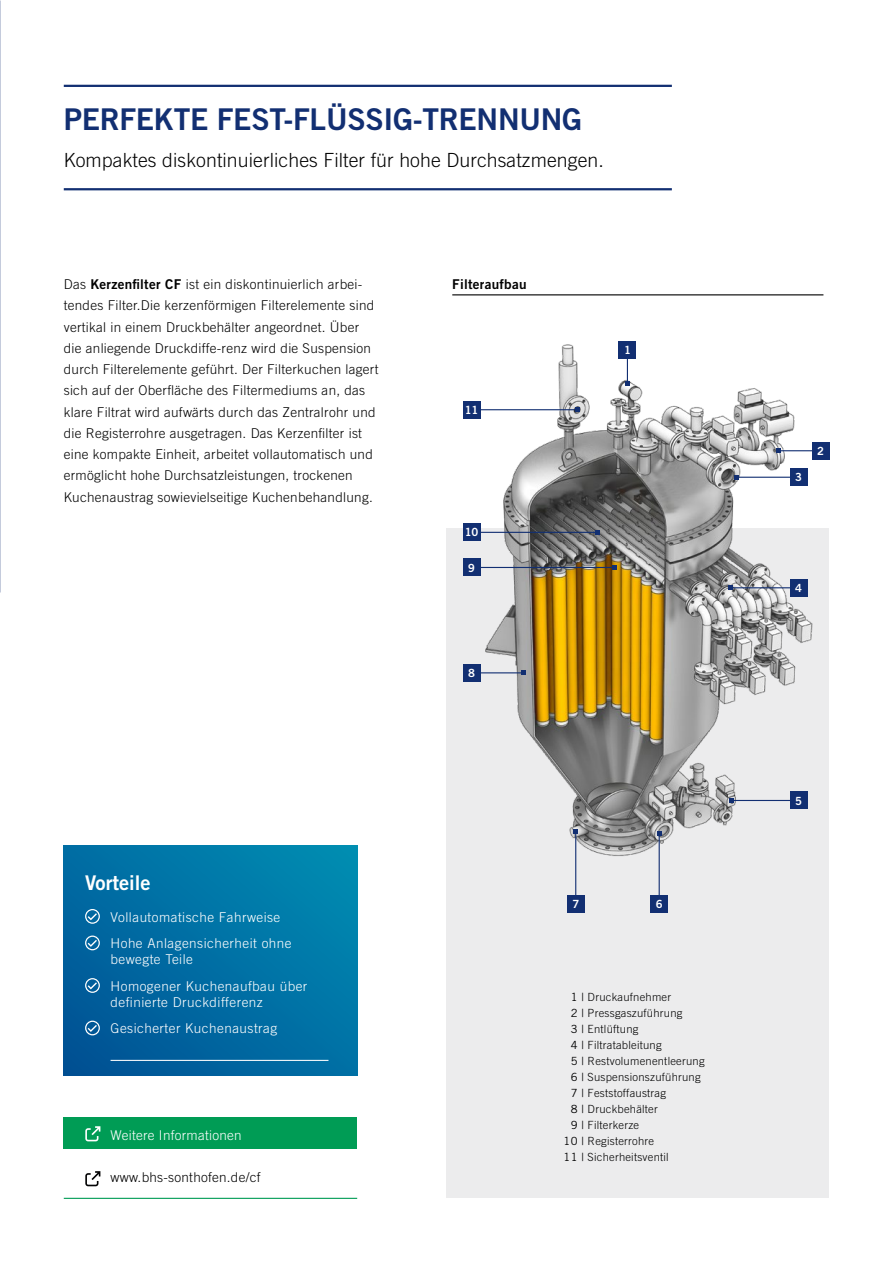
<style>
.page{position:relative;width:893px;height:1263px;background:#fff}
.page>*{position:absolute;margin:0;border:0;box-sizing:border-box;transform-origin:0 0}
.Head_20_22{font:30px "Trade Gothic LT Std Bd 2";letter-spacing:-.01em;color:#122f72}
.Copy_9___11{font:20.25px "Trade Gothic LT Std Bd 2";color:#fff}
.Subhead_13_17{font:300 19.5px "Trade Gothic LT Std";letter-spacing:.005em;color:#000}
.Copy_9___11-2{font:300 13.5px/21.3px "Trade Gothic LT Std";letter-spacing:.02em;color:#000}
.Copy_9___11-3{font:300 13.5px/15.9px "Trade Gothic LT Std";letter-spacing:.035em;color:#fff}
.Headline_graphics_9{font:13.5px "Trade Gothic LT Std Bd 2";letter-spacing:.02em;color:#000}
.Vorteile_7_5___10_15{font:300 11.25px "Trade Gothic LT Std";letter-spacing:.02em;color:#000}
.Vorteile_7_5___10_15-2{font:11.25px "Trade Gothic LT Std Bd 2";color:#fff}
.s1{font-family:"Trade Gothic LT Std Bd 2";font-weight:400}
.s2{font-weight:400}
</style>
<div class="page">
<div style="left:446px;top:528px;width:383px;height:670px;background:#ececed"></div>
<img style="left:457px;top:294px;width:372px;height:619px">
<svg style="left:625px;top:358px;width:5px;height:28px"></svg>
<hr style="left:473px;top:409px;width:105px;height:1px;background:#122f72">
<svg style="left:575px;top:407px;width:5px;height:5px"></svg>
<hr style="left:737px;top:477px;width:55px;height:1px;background:#122f72">
<svg style="left:735px;top:475px;width:4px;height:4px"></svg>
<hr style="left:475px;top:532px;width:122px;height:1px;background:#122f72">
<svg style="left:595px;top:530px;width:4px;height:5px"></svg>
<hr style="left:730px;top:587px;width:65px;height:1px;background:#122f72">
<svg style="left:728px;top:585px;width:4px;height:5px"></svg>
<hr style="left:732px;top:800px;width:61px;height:1px;background:#122f72">
<svg style="left:729px;top:798px;width:5px;height:5px"></svg>
<hr style="left:659px;top:833px;width:1px;height:76px;background:#122f72">
<svg style="left:657px;top:831px;width:4px;height:5px"></svg>
<hr style="left:475px;top:567px;width:139px;height:1px;background:#122f72">
<svg style="left:612px;top:565px;width:4px;height:5px"></svg>
<hr style="left:474px;top:672px;width:50px;height:1px;background:#122f72">
<svg style="left:521px;top:671px;width:5px;height:4px"></svg>
<div style="left:619px;top:341px;width:17px;height:17px;background:#122f72"></div>
<div style="left:463px;top:401px;width:17px;height:17px;background:#122f72"></div>
<div style="left:790px;top:469px;width:17px;height:17px;background:#122f72"></div>
<div style="left:463px;top:524px;width:17px;height:17px;background:#122f72"></div>
<div style="left:790px;top:579px;width:17px;height:17px;background:#122f72"></div>
<div style="left:790px;top:792px;width:17px;height:17px;background:#122f72"></div>
<div style="left:651px;top:895px;width:17px;height:17px;background:#122f72"></div>
<div style="left:463px;top:559px;width:17px;height:17px;background:#122f72"></div>
<div style="left:463px;top:664px;width:17px;height:17px;background:#122f72"></div>
<hr style="left:575px;top:831px;width:1px;height:69px;background:#122f72">
<svg style="left:573px;top:829px;width:5px;height:5px"></svg>
<hr style="left:779px;top:450px;width:42px;height:1px;background:#122f72">
<svg style="left:777px;top:448px;width:4px;height:5px"></svg>
<div style="left:567px;top:895px;width:17px;height:17px;background:#122f72"></div>
<div style="left:812px;top:442px;width:17px;height:17px;background:#122f72"></div>
<hr style="left:64px;top:85px;width:608px;height:2px;background:#122f72">
<hr style="left:64px;top:188px;width:608px;height:2px;background:#122f72">
<hr style="left:452px;top:294px;width:371px;height:1px;background:#000">
<svg style="left:64px;top:845px;width:293px;height:231px;background:#006ea3"></svg>
<svg style="left:85px;top:909px;width:15px;height:15px"></svg>
<svg style="left:85px;top:935px;width:15px;height:15px"></svg>
<svg style="left:85px;top:978px;width:15px;height:15px"></svg>
<svg style="left:85px;top:1021px;width:15px;height:14px"></svg>
<hr style="left:111px;top:1060px;width:217px;height:1px;background:#fff">
<div style="left:64px;top:1117px;width:293px;height:32px;background:#009c55"></div>
<svg style="left:85px;top:1126px;width:15px;height:15px"></svg>
<svg style="left:85px;top:1171px;width:15px;height:15px"></svg>
<hr style="left:64px;top:1198px;width:293px;height:1px;background:#009c55">
<p class="Head_20_22" style="left:64px;top:100px;width:520px">PERFEKTE FEST-FLÜSSIG-TRENNUNG</p>
<p class="Subhead_13_17" style="left:64px;top:148px;width:542px">Kompaktes diskontinuierliches Filter für hohe Durchsatzmengen.</p>
<p class="Copy_9___11-2" style="left:64px;top:273px;width:316px">Das <span class="s1">Kerzenfilter CF</span> ist ein diskontinuierlich arbei&shy;tendes Filter.Die kerzenförmigen Filterelemente sind vertikal in einem Druckbehälter angeordnet. Über die anliegende Druckdiffe-renz wird die Suspension durch Filterelemente geführt. Der Filterkuchen lagert sich auf der Oberfläche des Filtermediums an, das klare Filtrat wird aufwärts durch das Zentralrohr und die Registerrohre ausgetragen. Das Kerzenfilter ist eine kompakte Einheit, arbeitet vollautomatisch und ermöglicht hohe Durchsatzleistungen, trockenen Kuchenaustrag sowievielseitige Kuchenbehandlung.</p>
<p class="Headline_graphics_9" style="left:452px;top:276px;width:76px">Filteraufbau</p>
<p class="Vorteile_7_5___10_15-2" style="left:465px;top:403px;width:15px">11</p>
<p class="Vorteile_7_5___10_15-2" style="left:465px;top:525px;width:15px">10</p>
<p class="Vorteile_7_5___10_15-2" style="left:468px;top:560px;width:8px">9</p>
<p class="Vorteile_7_5___10_15-2" style="left:468px;top:666px;width:8px">8</p>
<p class="Vorteile_7_5___10_15-2" style="left:624px;top:343px;width:8px">1</p>
<p class="Copy_9___11" style="left:85px;top:870px;width:67px">Vorteile</p>
<p class="Copy_9___11-3" style="left:111px;top:909px;width:171px">Vollautomatische Fahrweise</p>
<p class="Copy_9___11-3" style="left:111px;top:935px;width:183px">Hohe Anlagensicherheit ohne bewegte Teile</p>
<p class="Copy_9___11-3" style="left:111px;top:978px;width:198px">Homogener Kuchenaufbau über definierte Druckdifferenz</p>
<p class="Copy_9___11-3" style="left:111px;top:1020px;width:168px">Gesicherter Kuchenaustrag</p>
<p class="Copy_9___11-3" style="left:111px;top:1127px;width:133px">Weitere Informationen</p>
<p class="Copy_9___11-2" style="left:111px;top:1166px;width:151px">www.bhs-sonthofen.de/cf</p>
<p class="Vorteile_7_5___10_15-2" style="left:572px;top:897px;width:8px">7</p>
<p class="Vorteile_7_5___10_15-2" style="left:656px;top:897px;width:8px">6</p>
<p class="Vorteile_7_5___10_15" style="left:571px;top:991px;width:102px"><span class="s2">1 |</span> Druckaufnehmer</p>
<p class="Vorteile_7_5___10_15" style="left:571px;top:1007px;width:113px"><span class="s2">2 |</span> Pressgaszuführung</p>
<p class="Vorteile_7_5___10_15" style="left:571px;top:1023px;width:69px"><span class="s2">3 |</span> Entlüftung</p>
<p class="Vorteile_7_5___10_15" style="left:571px;top:1038px;width:92px"><span class="s2">4 |</span> Filtratableitung</p>
<p class="Vorteile_7_5___10_15" style="left:571px;top:1054px;width:135px"><span class="s2">5 |</span> Restvolumenentleerung</p>
<p class="Vorteile_7_5___10_15" style="left:571px;top:1070px;width:131px"><span class="s2">6 |</span> Suspensionszuführung</p>
<p class="Vorteile_7_5___10_15" style="left:571px;top:1086px;width:97px"><span class="s2">7 |</span> Feststoffaustrag</p>
<p class="Vorteile_7_5___10_15" style="left:571px;top:1102px;width:89px"><span class="s2">8 |</span> Druckbehälter</p>
<p class="Vorteile_7_5___10_15" style="left:571px;top:1118px;width:70px"><span class="s2">9 |</span> Filterkerze</p>
<p class="Vorteile_7_5___10_15" style="left:564px;top:1134px;width:92px"><span class="s2">10 |</span> Registerrohre</p>
<p class="Vorteile_7_5___10_15" style="left:564px;top:1150px;width:107px"><span class="s2">11 |</span> Sicherheitsventil</p>
<p class="Vorteile_7_5___10_15-2" style="left:795px;top:470px;width:8px">3</p>
<p class="Vorteile_7_5___10_15-2" style="left:817px;top:444px;width:8px">2</p>
<p class="Vorteile_7_5___10_15-2" style="left:795px;top:581px;width:8px">4</p>
<p class="Vorteile_7_5___10_15-2" style="left:795px;top:793px;width:8px">5</p>
</div>
